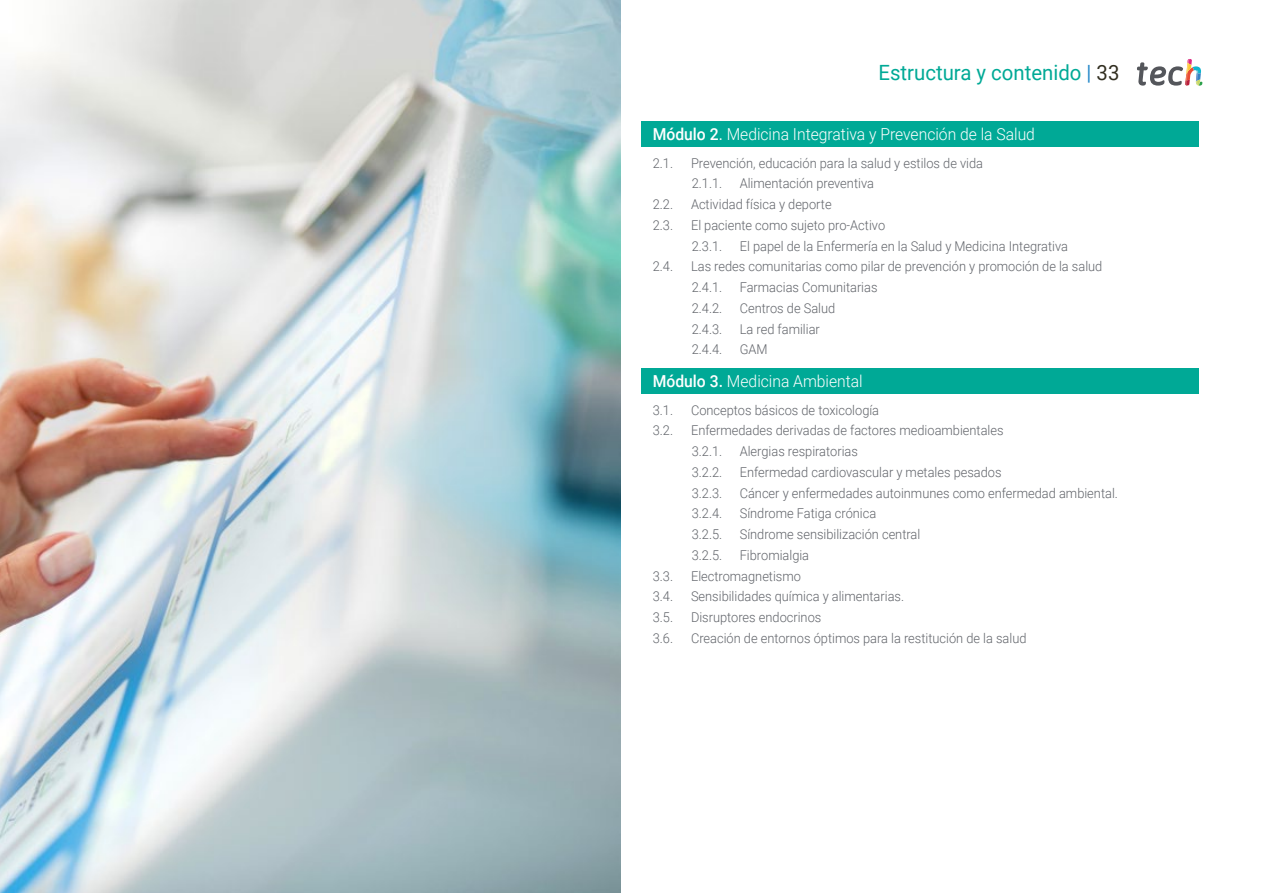
<style>
.page{position:relative;width:1263px;height:893px;background:#fff}
.page>*{position:absolute;margin:0;border:0;box-sizing:border-box;transform-origin:0 0}
.t1{font:21px "Roboto";color:#00a996}
.t2{font:300 16.5px "Roboto";color:#fff;scale:.95 1}
.t3{font:300 13.5px/20.7px "Roboto";color:#61646a;scale:.95 1}
.s1{color:#2488c9}
.s2{color:#312e20}
.s3{font-weight:500}
.s4{font-weight:400}
</style>
<div class="page">
<img style="left:0;top:0;width:621px;height:893px">
<div style="left:642px;top:122px;width:557px;height:25px;background:#00a996"></div>
<div style="left:642px;top:369px;width:557px;height:25px;background:#00a996"></div>
<svg style="left:1137px;top:59px;width:65px;height:27px"></svg>
<h1 class="t1" style="left:878px;top:57px;width:242px">Estructura y contenido <span class="s1">|</span> <span class="s2">33</span></h1>
<p class="t2" style="left:653px;top:123px;width:404px"><span class="s3">Módulo 2</span><span class="s4">.</span> Medicina Integrativa y Prevención de la Salud</p>
<p class="t3" style="left:653px;top:152px;width:23px">2.1.</p>
<p class="t3" style="left:691px;top:152px;width:309px">Prevención, educación para la salud y estilos de vida<br>2.1.1.</p>
<p class="t3" style="left:740px;top:173px;width:143px">Alimentación preventiva</p>
<p class="t3" style="left:653px;top:193px;width:23px">2.2.</p>
<p class="t3" style="left:691px;top:193px;width:149px">Actividad física y deporte</p>
<p class="t3" style="left:653px;top:214px;width:23px">2.3.</p>
<p class="t3" style="left:691px;top:214px;width:206px">El paciente como sujeto pro-Activo<br>2.3.1.</p>
<p class="t3" style="left:740px;top:235px;width:347px">El papel de la Enfermería en la Salud y Medicina Integrativa</p>
<p class="t3" style="left:653px;top:256px;width:23px">2.4.</p>
<p class="t3" style="left:691px;top:256px;width:434px">Las redes comunitarias como pilar de prevención y promoción de la salud<br>2.4.1.</p>
<p class="t3" style="left:740px;top:276px;width:147px">Farmacias Comunitarias</p>
<p class="t3" style="left:692px;top:297px;width:34px">2.4.2.</p>
<p class="t3" style="left:740px;top:297px;width:102px">Centros de Salud</p>
<p class="t3" style="left:692px;top:318px;width:34px">2.4.3.</p>
<p class="t3" style="left:740px;top:318px;width:86px">La red familiar</p>
<p class="t3" style="left:692px;top:339px;width:34px">2.4.4.</p>
<p class="t3" style="left:740px;top:339px;width:31px">GAM</p>
<p class="t2" style="left:653px;top:370px;width:223px"><span class="s3">Módulo 3.</span> Medicina Ambiental</p>
<p class="t3" style="left:653px;top:399px;width:23px">3.1.</p>
<p class="t3" style="left:691px;top:399px;width:200px">Conceptos básicos de toxicología</p>
<p class="t3" style="left:653px;top:420px;width:23px">3.2.</p>
<p class="t3" style="left:691px;top:420px;width:330px">Enfermedades derivadas de factores medioambientales<br>3.2.1.</p>
<p class="t3" style="left:740px;top:440px;width:126px">Alergias respiratorias</p>
<p class="t3" style="left:692px;top:461px;width:34px">3.2.2.</p>
<p class="t3" style="left:740px;top:461px;width:277px">Enfermedad cardiovascular y metales pesados</p>
<p class="t3" style="left:692px;top:482px;width:34px">3.2.3.</p>
<p class="t3" style="left:740px;top:482px;width:400px">Cáncer y enfermedades autoinmunes como enfermedad ambiental.</p>
<p class="t3" style="left:692px;top:503px;width:34px">3.2.4.</p>
<p class="t3" style="left:740px;top:503px;width:145px">Síndrome Fatiga crónica</p>
<p class="t3" style="left:692px;top:523px;width:34px">3.2.5.</p>
<p class="t3" style="left:740px;top:523px;width:191px">Síndrome sensibilización central</p>
<p class="t3" style="left:692px;top:544px;width:34px">3.2.5.</p>
<p class="t3" style="left:740px;top:544px;width:75px">Fibromialgia</p>
<p class="t3" style="left:653px;top:565px;width:23px">3.3.</p>
<p class="t3" style="left:691px;top:565px;width:117px">Electromagnetismo</p>
<p class="t3" style="left:653px;top:586px;width:23px">3.4.</p>
<p class="t3" style="left:691px;top:586px;width:226px">Sensibilidades química y alimentarias.</p>
<p class="t3" style="left:653px;top:606px;width:23px">3.5.</p>
<p class="t3" style="left:691px;top:606px;width:139px">Disruptores endocrinos</p>
<p class="t3" style="left:653px;top:627px;width:23px">3.6.</p>
<p class="t3" style="left:691px;top:627px;width:355px">Creación de entornos óptimos para la restitución de la salud</p>
</div>
